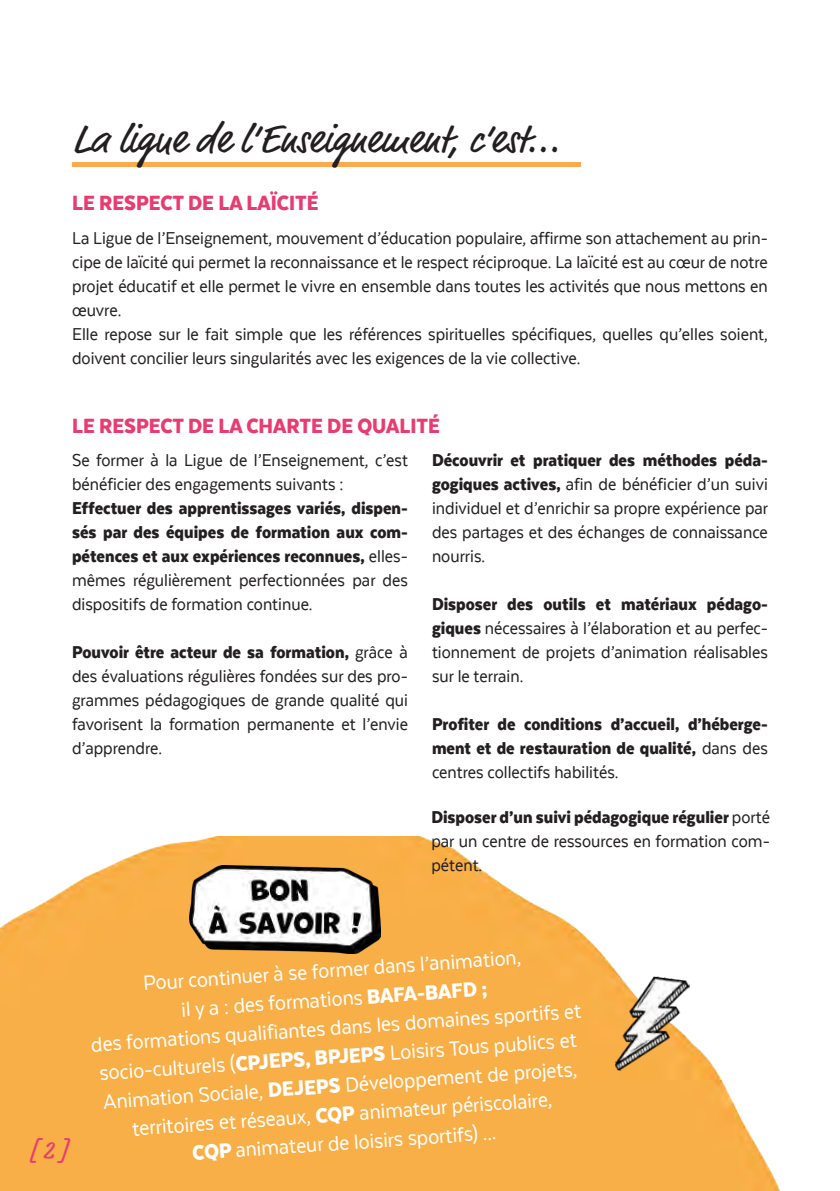
<style>
.page{position:relative;width:840px;height:1191px;background:#fff}
.page>*{position:absolute;margin:0;border:0;box-sizing:border-box;transform-origin:0 0}
.t1{font:40px "Market Pro";color:#231f20}
.t2{font:24.6px "Market Pro";color:#e83c71}
.t3{font:24px/28.8px "Texta Narrow";color:#fff;text-align:center}
.t4{font:900 24px "Texta Narrow";color:#e83c71}
.t5{font:20px/24px "Texta Narrow";color:#231f20;text-align:justify}
.t6{font:900 20px/24px "Texta Narrow";color:#231f20;text-align:justify}
.s1{font-weight:400}
.s2{font-weight:900}
</style>
<div class="page">
<img style="left:0;top:837px;width:781px;height:354px">
<img style="left:614px;top:972px;width:76px;height:106px">
<img style="left:189px;top:866px;width:191px;height:87px">
<hr style="left:72px;top:162px;width:508px;height:4px;background:#faab50">
<h1 class="t1" style="left:72px;top:112px;width:489px">La ligue de l’Enseignement, c’est...</h1>
<p class="t4" style="left:72px;top:190px;width:248px">LE RESPECT DE LA LAÏCITÉ</p>
<p class="t5" style="left:72px;top:226px;width:697px;text-align:left">La Ligue de l’Enseignement, mouvement d’éducation populaire, affirme son attachement au prin&shy;cipe de laïcité qui permet la reconnaissance et le respect réciproque. La laïcité est au cœur de notre projet éducatif et elle permet le vivre en ensemble dans toutes les activités que nous mettons en œuvre.<br>Elle repose sur le fait simple que les références spirituelles spécifiques, quelles qu’elles soient, doivent concilier leurs singularités avec les exigences de la vie collective.</p>
<p class="t4" style="left:72px;top:413px;width:369px">LE RESPECT DE LA CHARTE DE QUALITÉ</p>
<p class="t5" style="left:72px;top:448px;width:337px">Se former à la Ligue de l’Enseignement, c’est bénéficier des engagements suivants :</p>
<p class="t6" style="left:72px;top:495px;width:337px">Effectuer des apprentissages variés, dispen&shy;sés par des équipes de formation aux com&shy;pétences et aux expériences reconnues, <span class="s1">elles&shy;mêmes régulièrement perfectionnées par des dispositifs de formation continue.</span></p>
<p class="t5" style="left:72px;top:640px;width:337px"><span class="s2">Pouvoir être acteur de sa formation,</span> grâce à des évaluations régulières fondées sur des pro&shy;grammes pédagogiques de grande qualité qui favorisent la formation permanente et l’envie d’apprendre.</p>
<p class="t5" style="left:432px;top:448px;width:337px"><span class="s2">Découvrir et pratiquer des méthodes péda&shy;gogiques actives,</span> afin de bénéficier d’un suivi individuel et d’enrichir sa propre expérience par des partages et des échanges de connaissance nourris.</p>
<p class="t5" style="left:432px;top:592px;width:337px"><span class="s2">Disposer des outils et matériaux pédago&shy;giques</span> nécessaires à l’élaboration et au perfec&shy;tionnement de projets d’animation réalisables sur le terrain.</p>
<p class="t6" style="left:432px;top:712px;width:337px">Profiter de conditions d’accueil, d’héberge&shy;ment et de restauration de qualité, <span class="s1">dans des centres collectifs habilités.</span></p>
<p class="t5" style="left:431px;top:805px;width:340px"><span class="s2">Disposer d’un suivi pédagogique régulier</span> porté par un centre de ressources en formation com&shy;pétent.</p>
<p class="t2" style="left:29px;top:1133px;width:40px">[ 2 ]</p>
<p class="t3" style="left:86px;top:972px;width:492px;rotate:-4deg">Pour continuer à se former dans l’animation,<br>il y a : des formations <span class="s2">BAFA-BAFD ;<br></span>des formations qualifiantes dans les domaines sportifs et socio-culturels (<span class="s2">CPJEPS, BPJEPS</span> Loisirs Tous publics et Animation Sociale, <span class="s2">DEJEPS</span> Développement de projets, territoires et réseaux, <span class="s2">CQP</span> animateur périscolaire,<br><span class="s2">CQP</span> animateur de loisirs sportifs) ...</p>
</div>
